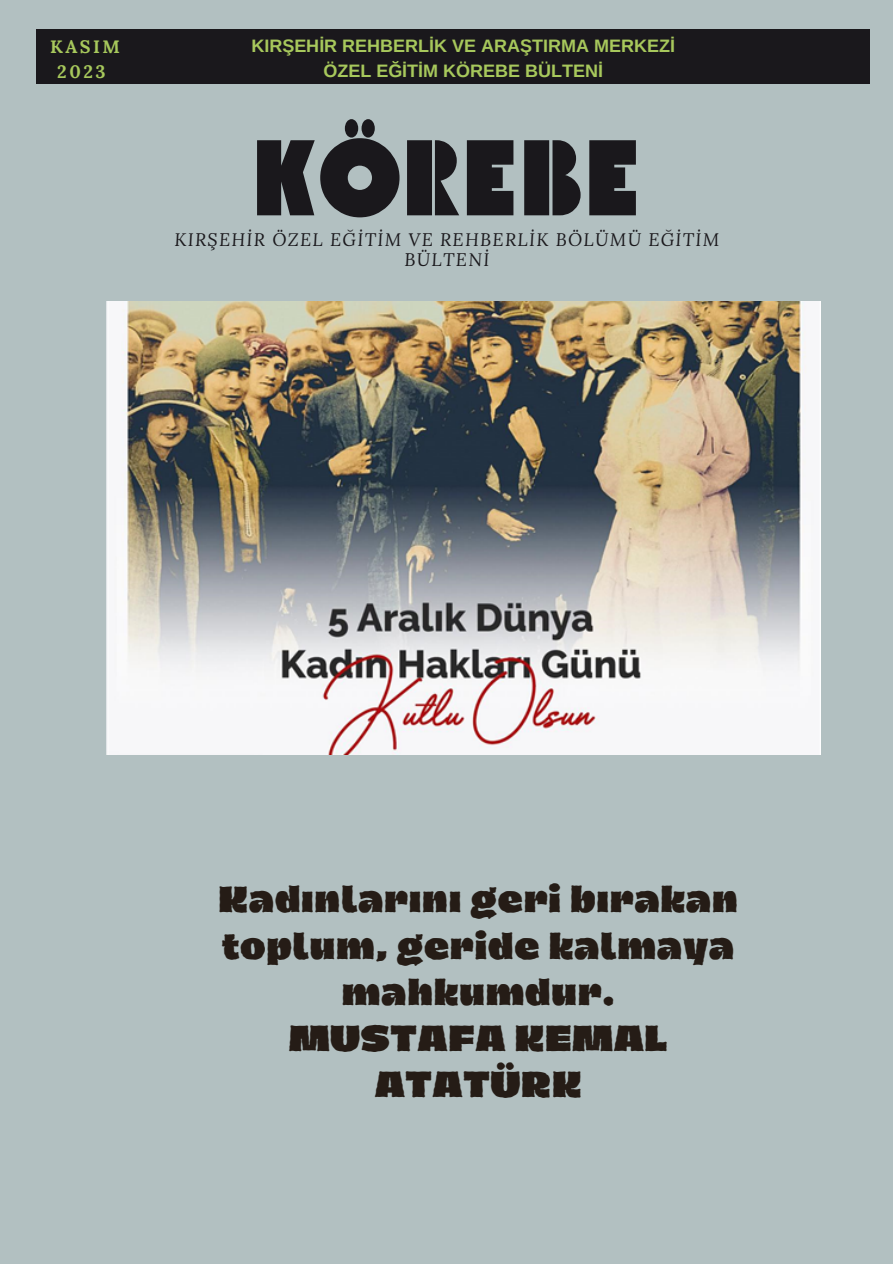
<style>
.page{position:relative;width:893px;height:1264px;background:#fff}
.page>*{position:absolute;margin:0;border:0;box-sizing:border-box;transform-origin:0 0}
.t1{font:107.55px "ST Druzhba";color:#1a181c}
.t2{font:900 33.3px/46.2px "Dingos Stamp";color:#251c16;text-align:center}
.t3{font:700 18px "Arimo";color:#a7c85c}
.t4{font:italic 18px/20.2px "Lora";letter-spacing:.07em;color:#1a181c;text-align:center}
.t5{font:700 18px "Lora";letter-spacing:.14em;color:#a7c85c}
</style>
<div class="page">
<div style="left:0;top:0;width:892px;height:1263px;background:#b2c0c1"></div>
<div style="left:36px;top:29px;width:833px;height:54px;background:#1a181c"></div>
<img style="left:106px;top:302px;width:714px;height:452px">
<p class="t5" style="left:50px;top:35px;width:72px">KASIM</p>
<p class="t5" style="left:57px;top:60px;width:50px">2023</p>
<p class="t3" style="left:251px;top:36px;width:425px">KIRŞEHİR REHBERLİK VE ARAŞTIRMA MERKEZİ</p>
<p class="t3" style="left:323px;top:61px;width:281px">ÖZEL EĞİTİM KÖREBE BÜLTENİ</p>
<p class="t1" style="left:252px;top:114px;width:391px">KÖREBE</p>
<p class="t4" style="left:174px;top:229px;width:546px">KIRŞEHİR ÖZEL EĞİTİM VE REHBERLİK BÖLÜMÜ EĞİTİM<br>BÜLTENİ</p>
<p class="t2" style="left:218px;top:879px;width:521px">Kadınlarını geri bırakan toplum, geride kalmaya mahkumdur.</p>
<p class="t2" style="left:289px;top:1018px;width:380px">MUSTAFA KEMAL<br>ATATÜRK</p>
</div>
